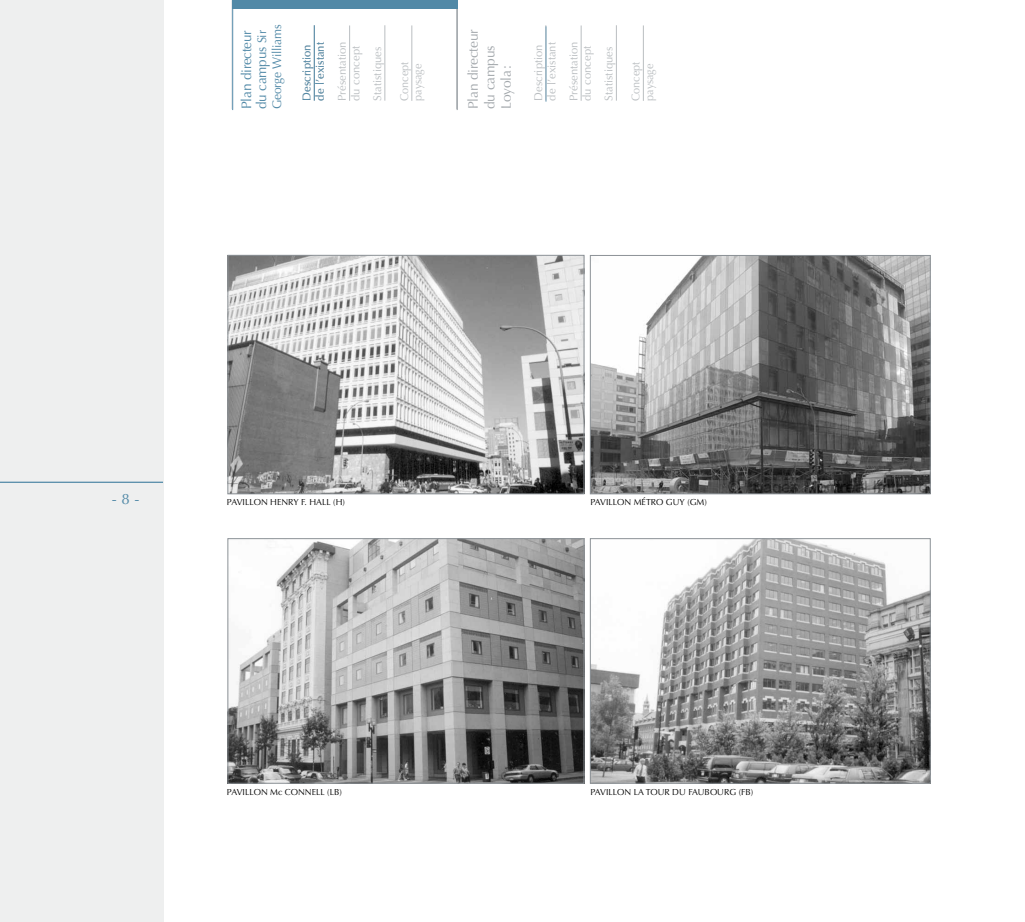
<style>
.page{position:relative;width:1025px;height:922px;background:#fff}
.page>*{position:absolute;margin:0;border:0;box-sizing:border-box;transform-origin:0 0}
.t1{font:15px "Optima LT Std";color:#5189a7}
.t2{font:13.75px/16.5px "Optima LT Std";letter-spacing:-.02em;color:#a3a8ac}
.t3{font:13.75px/15px "Optima LT Std";letter-spacing:-.02em;color:#5189a7}
.t4{font:12.5px "Optima LT Std";letter-spacing:-.02em;color:#5189a7;scale:.96 1}
.t5{font:11.25px/13.5px "Optima LT Std";color:#babec1}
.t6{font:11.25px/13.5px "Optima LT Std";color:#5189a7}
.t7{font:8.75px "Optima LT Std";color:#000}
.s1{font-size:12.5px}
</style>
<div class="page">
<hr style="left:349px;top:25px;width:1px;height:76px;background:#babec1">
<hr style="left:384px;top:25px;width:1px;height:76px;background:#babec1">
<hr style="left:411px;top:25px;width:1px;height:76px;background:#babec1">
<hr style="left:545px;top:25px;width:1px;height:76px;background:#babec1">
<hr style="left:580px;top:25px;width:1px;height:76px;background:#babec1">
<hr style="left:615px;top:25px;width:1px;height:76px;background:#babec1">
<hr style="left:642px;top:25px;width:1px;height:76px;background:#babec1">
<div style="left:0;top:0;width:164px;height:921px;background:#eeefef"></div>
<hr style="left:0;top:481px;width:163px;height:2px;background:#5189a7">
<hr style="left:232px;top:1px;width:1px;height:109px;background:#74a0b9">
<hr style="left:456px;top:0;width:1px;height:110px;background:#a3a8ac">
<hr style="left:545px;top:26px;width:1px;height:76px;background:#74a0b9">
<div style="left:232px;top:0;width:225px;height:8px;background:#5189a7"></div>
<hr style="left:314px;top:25px;width:1px;height:76px;background:#5189a7">
<img style="left:230px;top:257px;width:352px;height:235px">
<div style="left:228px;top:255px;width:356px;height:239px;border:1px solid #8c9297"></div>
<img style="left:592px;top:257px;width:336px;height:235px">
<div style="left:590px;top:255px;width:340px;height:239px;border:1px solid #8c9297"></div>
<img style="left:230px;top:540px;width:352px;height:241px">
<div style="left:228px;top:538px;width:356px;height:245px;border:1px solid #8c9297"></div>
<img style="left:592px;top:540px;width:336px;height:241px">
<div style="left:590px;top:538px;width:340px;height:245px;border:1px solid #8c9297"></div>
<p class="t3" style="left:239px;top:109px;width:80px;rotate:-90deg">Plan directeur du campus <span class="s1">Sir</span></p>
<p class="t4" style="left:269px;top:109px;width:89px;rotate:-90deg">George Williams</p>
<p class="t6" style="left:300px;top:101px;width:60px;rotate:-90deg">Description de l’existant</p>
<p class="t5" style="left:335px;top:101px;width:61px;rotate:-90deg">Présentation du concept</p>
<p class="t5" style="left:370px;top:101px;width:55px;rotate:-90deg">Statistiques</p>
<p class="t5" style="left:397px;top:101px;width:40px;rotate:-90deg">Concept paysage</p>
<p class="t2" style="left:465px;top:109px;width:81px;rotate:-90deg">Plan directeur du campus<br>Loyola:</p>
<p class="t5" style="left:531px;top:101px;width:60px;rotate:-90deg">Description de l’existant</p>
<p class="t5" style="left:566px;top:101px;width:61px;rotate:-90deg">Présentation du concept</p>
<p class="t5" style="left:602px;top:101px;width:55px;rotate:-90deg">Statistiques</p>
<p class="t5" style="left:629px;top:101px;width:40px;rotate:-90deg">Concept paysage</p>
<h1 class="t1" style="left:112px;top:489px;width:29px">- 8 -</h1>
<p class="t7" style="left:227px;top:496px;width:119px">PAVILLON HENRY F. HALL (H)</p>
<p class="t7" style="left:590px;top:496px;width:118px">PAVILLON MÉTRO GUY (GM)</p>
<p class="t7" style="left:227px;top:786px;width:116px">PAVILLON Mc CONNELL (LB)</p>
<p class="t7" style="left:590px;top:786px;width:164px">PAVILLON LA TOUR DU FAUBOURG (FB)</p>
</div>
